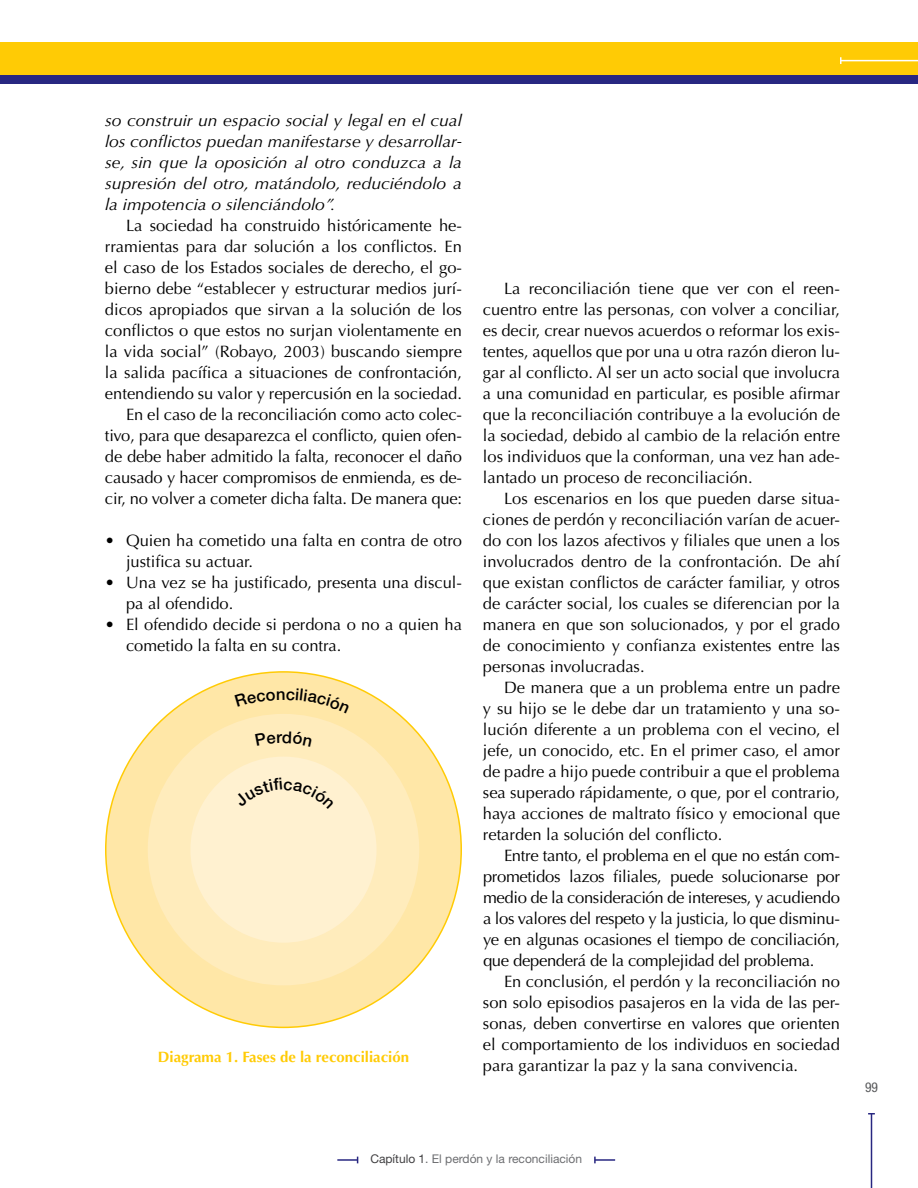
<style>
.page{position:relative;width:918px;height:1188px;background:#fff}
.page>*{position:absolute;margin:0;border:0;box-sizing:border-box;transform-origin:0 0}
.t1{font:16.5px/21px "Optima LT Std";color:#000;text-align:justify}
.t2{font:italic 16.5px/21px "Optima LT Std";color:#000;text-align:justify;scale:1.06 1}
.t3{font:700 15px "Optima LT Std";color:#ffcb05}
.t4{font:condensed 13.5px "Helvetica Neue LT Std";color:#58595b}
.t5{font:12px "Helvetica Neue LT Std";color:#6d6e71}
.s1{color:#414042}
</style>
<div class="page">
<hr style="left:871px;top:1114px;width:1px;height:74px;background:#282781">
<div style="left:0;top:72px;width:918px;height:12px;background:#282781"></div>
<div style="left:0;top:42px;width:918px;height:33px;background:#ffcb05"></div>
<hr style="left:841px;top:60px;width:77px;height:1px;background:#fff">
<svg style="left:840px;top:57px;width:2px;height:7px"></svg>
<div style="left:106px;top:672px;width:355px;height:355px;background:#ffe7a7;border-radius:50%"></div>
<div style="left:148px;top:714px;width:271px;height:271px;background:#ffecbc;border-radius:50%"></div>
<div style="left:190px;top:757px;width:187px;height:186px;background:#fff1d0;border-radius:50%"></div>
<hr style="left:337px;top:1159px;width:21px;height:2px;background:#282781">
<hr style="left:595px;top:1159px;width:20px;height:2px;background:#282781">
<svg style="left:594px;top:1157px;width:2px;height:6px"></svg>
<p class="t2" style="left:105px;top:110px;width:338px">so construir un espacio social y legal en el cual los conflictos puedan manifestarse y desarrollar&shy;se, sin que la oposición al otro conduzca a la supresión del otro, matándolo, reduciéndolo a la impotencia o silenciándolo”.</p>
<p class="t1" style="left:105px;top:215px;width:359px;text-align:right">La sociedad ha construido históricamente he&shy;rramientas para dar solución a los conflictos. En el caso de los Estados sociales de derecho, el go&shy;bierno debe “establecer y estructurar medios jurí&shy;dicos apropiados que sirvan a la solución de los conflictos o que estos no surjan violentamente en la vida social” (Robayo, 2003) buscando siempre la salida pacífica a situaciones de confrontación, entendiendo su valor y repercusión en la sociedad.<br>En el caso de la reconciliación como acto colec&shy;tivo, para que desaparezca el conflicto, quien ofen&shy;de debe haber admitido la falta, reconocer el daño causado y hacer compromisos de enmienda, es de&shy;cir, no volver a cometer dicha falta. De manera que:</p>
<p class="t1" style="left:126px;top:530px;width:338px;text-indent:-21px">• Quien ha cometido una falta en contra de otro justifica su actuar.</p>
<p class="t1" style="left:126px;top:572px;width:337px;text-indent:-21px">• Una vez se ha justificado, presenta una discul&shy;pa al ofendido.</p>
<p class="t1" style="left:126px;top:614px;width:337px;text-indent:-21px">• El ofendido decide si perdona o no a quien ha cometido la falta en su contra.</p>
<p class="t3" style="left:158px;top:1048px;width:253px">Diagrama 1. Fases de la reconciliación</p>
<p class="t1" style="left:483px;top:278px;width:359px;text-indent:21px">La reconciliación tiene que ver con el reen&shy;cuentro entre las personas, con volver a conciliar, es decir, crear nuevos acuerdos o reformar los exis&shy;tentes, aquellos que por una u otra razón dieron lu&shy;gar al conflicto. Al ser un acto social que involucra a una comunidad en particular, es posible afirmar que la reconciliación contribuye a la evolución de la sociedad, debido al cambio de la relación entre los individuos que la conforman, una vez han ade&shy;lantado un proceso de reconciliación.</p>
<p class="t1" style="left:483px;top:488px;width:359px;text-indent:21px">Los escenarios en los que pueden darse situa&shy;ciones de perdón y reconciliación varían de acuer&shy;do con los lazos afectivos y filiales que unen a los involucrados dentro de la confrontación. De ahí que existan conflictos de carácter familiar, y otros de carácter social, los cuales se diferencian por la manera en que son solucionados, y por el grado de conocimiento y confianza existentes entre las personas involucradas.</p>
<p class="t1" style="left:483px;top:677px;width:359px;text-indent:21px">De manera que a un problema entre un padre y su hijo se le debe dar un tratamiento y una so&shy;lución diferente a un problema con el vecino, el jefe, un conocido, etc. En el primer caso, el amor de padre a hijo puede contribuir a que el problema sea superado rápidamente, o que, por el contrario, haya acciones de maltrato físico y emocional que retarden la solución del conflicto.</p>
<p class="t1" style="left:483px;top:845px;width:359px;text-indent:21px">Entre tanto, el problema en el que no están com&shy;prometidos lazos filiales, puede solucionarse por medio de la consideración de intereses, y acudiendo a los valores del respeto y la justicia, lo que disminu&shy;ye en algunas ocasiones el tiempo de conciliación, que dependerá de la complejidad del problema.</p>
<p class="t1" style="left:483px;top:971px;width:359px;text-indent:21px">En conclusión, el perdón y la reconciliación no son solo episodios pasajeros en la vida de las per&shy;sonas, deben convertirse en valores que orienten el comportamiento de los individuos en sociedad para garantizar la paz y la sana convivencia.</p>
<p class="t5" style="left:370px;top:1152px;width:213px"><span class="s1">Capítulo 1</span>. El perdón y la reconciliación</p>
<p class="t4" style="left:865px;top:1079px;width:14px">99</p>
</div>
